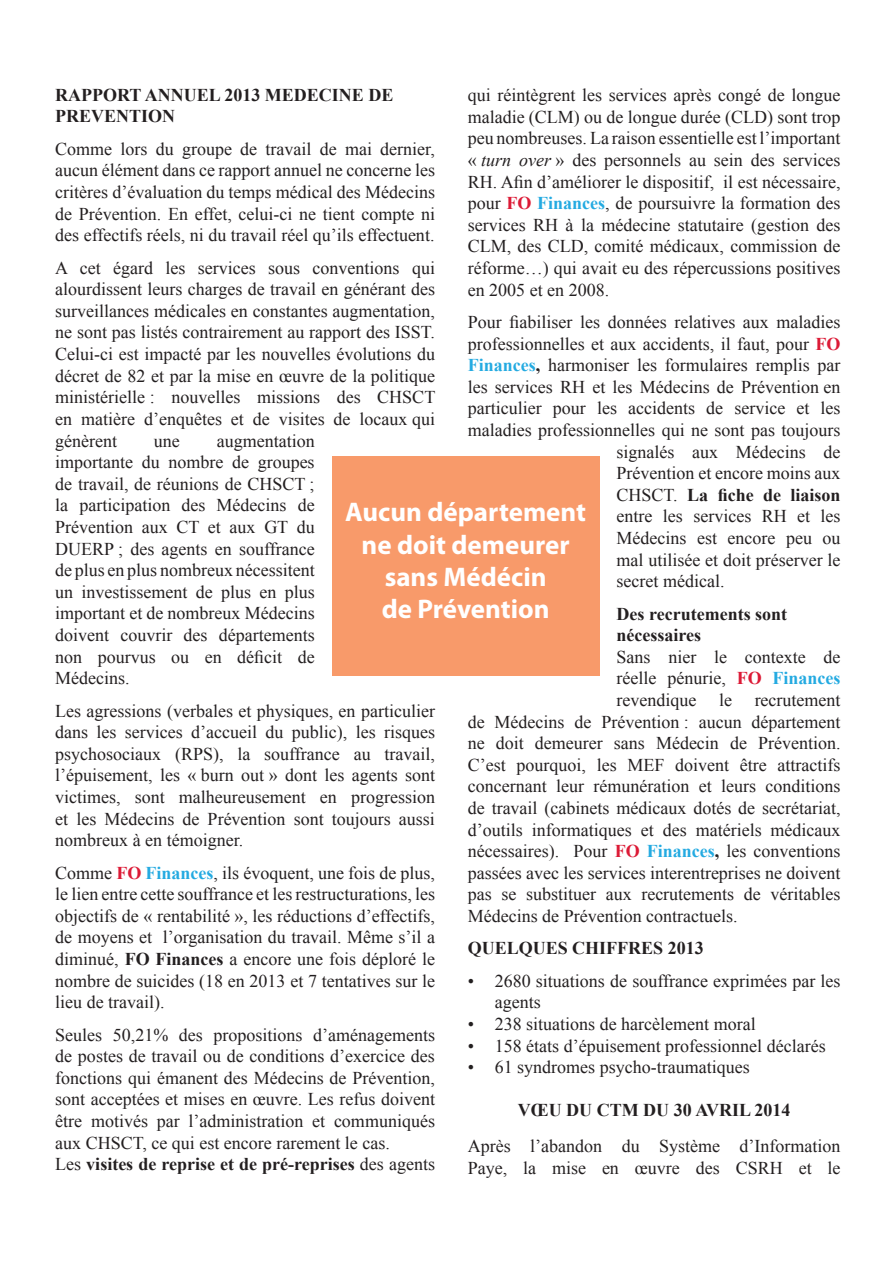
<style>
.page{position:relative;width:893px;height:1263px;background:#fff}
.page>*{position:absolute;margin:0;border:0;box-sizing:border-box;transform-origin:0 0}
.t1{font:700 27px/32.4px "Myriad Pro";color:#fff;text-align:center}
.Corps_de_texte{font:18px/21.6px "Times New Roman";color:#231f20;text-align:justify}
.Corps_de_texte-2{font:700 18px/21.6px "Times New Roman";color:#231f20}
.s1{font-style:italic}
.s2{font-weight:700;color:#dc1a36}
.s3{font-weight:700;color:#24aae1}
.s4{font-weight:700}
.s5{font-weight:400}
</style>
<div class="page">
<div style="left:332px;top:456px;width:268px;height:220px;background:#f89a6a"></div>
<p class="Corps_de_texte" style="left:468px;top:84px;width:374px">qui réintègrent les services après congé de longue maladie (CLM) ou de longue durée (CLD) sont trop peu nombreuses. La raison essentielle est l’important « <span class="s1">turn over</span> » des personnels au sein des services RH. Afin d’améliorer le dispositif, il est nécessaire, pour <span class="s2">FO</span> <span class="s3">Finances</span>, de poursuivre la formation des services RH à la médecine statutaire (gestion des CLM, des CLD, comité médicaux, commission de réforme…) qui avait eu des répercussions positives en 2005 et en 2008.</p>
<p class="Corps_de_texte" style="left:468px;top:311px;width:374px">Pour fiabiliser les données relatives aux maladies</p>
<p class="Corps_de_texte" style="left:468px;top:332px;width:374px">professionnelles et aux accidents, il faut, pour <span class="s2">FO</span></p>
<p class="Corps_de_texte" style="left:468px;top:354px;width:374px"><span class="s3">Finances</span><span class="s4">,</span> harmoniser les formulaires remplis par</p>
<p class="Corps_de_texte" style="left:468px;top:376px;width:374px">les services RH et les Médecins de Prévention en</p>
<p class="Corps_de_texte" style="left:468px;top:397px;width:374px">particulier pour les accidents de service et les</p>
<p class="Corps_de_texte" style="left:468px;top:419px;width:374px">maladies professionnelles qui ne sont pas toujours</p>
<p class="Corps_de_texte" style="left:617px;top:440px;width:225px">signalés aux Médecins de</p>
<p class="Corps_de_texte" style="left:617px;top:462px;width:226px">Prévention et encore moins aux</p>
<p class="Corps_de_texte-2" style="left:617px;top:483px;width:226px"><span class="s5">CHSCT.</span> La fiche de liaison</p>
<p class="Corps_de_texte" style="left:617px;top:505px;width:225px">entre les services RH et les</p>
<p class="Corps_de_texte" style="left:617px;top:527px;width:225px">Médecins est encore peu ou</p>
<p class="Corps_de_texte" style="left:617px;top:548px;width:225px">mal utilisée et doit préserver le</p>
<p class="Corps_de_texte" style="left:617px;top:570px;width:109px">secret médical.</p>
<p class="Corps_de_texte-2" style="left:617px;top:602px;width:172px">Des recrutements sont nécessaires</p>
<p class="Corps_de_texte" style="left:617px;top:646px;width:226px">Sans nier le contexte de réelle pénurie, <span class="s2">FO</span> <span class="s3">Finances </span>revendique</p>
<p class="Corps_de_texte-2" style="left:55px;top:84px;width:340px">RAPPORT ANNUEL 2013 MEDECINE DE<br>PREVENTION</p>
<p class="Corps_de_texte" style="left:55px;top:138px;width:381px">Comme lors du groupe de travail de mai dernier, aucun élément dans ce rapport annuel ne concerne les critères d’évaluation du temps médical des Médecins de Prévention. En effet, celui-ci ne tient compte ni des effectifs réels, ni du travail réel qu’ils effectuent.</p>
<p class="Corps_de_texte" style="left:55px;top:257px;width:382px">A cet égard les services sous conventions qui alourdissent leurs charges de travail en générant des surveillances médicales en constantes augmentation, ne sont pas listés contrairement au rapport des ISST.<br>Celui-ci est impacté par les nouvelles évolutions du décret de 82 et par la mise en œuvre de la politique ministérielle : nouvelles missions des CHSCT en matière d’enquêtes et de visites de locaux qui génèrent</p>
<p class="Corps_de_texte" style="left:55px;top:429px;width:261px;text-indent:161px">augmentation importante du nombre de groupes de travail, de réunions de CHSCT ; la participation des Médecins de Prévention aux CT et aux GT du DUERP ; des agents en souffrance de plus en plus nombreux nécessitent un investissement de plus en plus important et de nombreux Médecins doivent couvrir des départements non pourvus ou en déficit de Médecins.</p>
<p class="Corps_de_texte" style="left:55px;top:699px;width:381px">Les agressions (verbales et physiques, en particulier dans les services d’accueil du public), les risques psychosociaux (RPS), la souffrance au travail, l’épuisement, les « burn out » dont les agents sont victimes, sont malheureusement en progression et les Médecins de Prévention sont toujours aussi nombreux à en témoigner.</p>
<p class="Corps_de_texte" style="left:55px;top:861px;width:381px">Comme <span class="s2">FO</span> <span class="s3">Finances</span>, ils évoquent, une fois de plus, le lien entre cette souffrance et les restructurations, les objectifs de « rentabilité », les réductions d’effectifs, de moyens et l’organisation du travail. Même s’il a diminué, <span class="s4">FO Finances</span> a encore une fois déploré le nombre de suicides (18 en 2013 et 7 tentatives sur le lieu de travail).</p>
<p class="Corps_de_texte" style="left:55px;top:1023px;width:381px">Seules 50,21% des propositions d’aménagements de postes de travail ou de conditions d’exercice des fonctions qui émanent des Médecins de Prévention, sont acceptées et mises en œuvre. Les refus doivent être motivés par l’administration et communiqués aux CHSCT, ce qui est encore rarement le cas.</p>
<p class="Corps_de_texte-2" style="left:55px;top:1153px;width:381px"><span class="s5">Les</span> visites de reprise et de pré-reprises <span class="s5">des agents</span></p>
<p class="Corps_de_texte" style="left:154px;top:429px;width:27px">une</p>
<p class="t1" style="left:345px;top:495px;width:242px">Aucun département ne doit demeurer</p>
<p class="t1" style="left:385px;top:560px;width:163px">sans Médécin</p>
<p class="t1" style="left:382px;top:592px;width:169px">de Prévention</p>
<p class="Corps_de_texte" style="left:719px;top:689px;width:14px">le</p>
<p class="Corps_de_texte" style="left:468px;top:689px;width:374px;text-indent:287px">recrutement de Médecins de Prévention : aucun département ne doit demeurer sans Médecin de Prévention.<br>C’est pourquoi, les MEF doivent être attractifs concernant leur rémunération et leurs conditions de travail (cabinets médicaux dotés de secrétariat, d’outils informatiques et des matériels médicaux nécessaires). Pour <span class="s2">FO</span> <span class="s3">Finances</span><span class="s4">,</span> les conventions passées avec les services interentreprises ne doivent pas se substituer aux recrutements de véritables Médecins de Prévention contractuels.</p>
<p class="Corps_de_texte-2" style="left:468px;top:937px;width:238px">QUELQUES CHIFFRES 2013</p>
<p class="Corps_de_texte" style="left:495px;top:970px;width:347px;text-indent:-27px">• 2680 situations de souffrance exprimées par les agents</p>
<p class="Corps_de_texte" style="left:468px;top:1013px;width:289px">• 238 situations de harcèlement moral</p>
<p class="Corps_de_texte" style="left:468px;top:1034px;width:359px">• 158 états d’épuisement professionnel déclarés</p>
<p class="Corps_de_texte" style="left:468px;top:1056px;width:283px">• 61 syndromes psycho-traumatiques</p>
<p class="Corps_de_texte-2" style="left:518px;top:1098px;width:274px">VŒU DU CTM DU 30 AVRIL 2014</p>
<p class="Corps_de_texte" style="left:468px;top:1135px;width:374px">Après l’abandon du Système d’Information<br>Paye, la mise en œuvre des CSRH et le</p>
</div>
